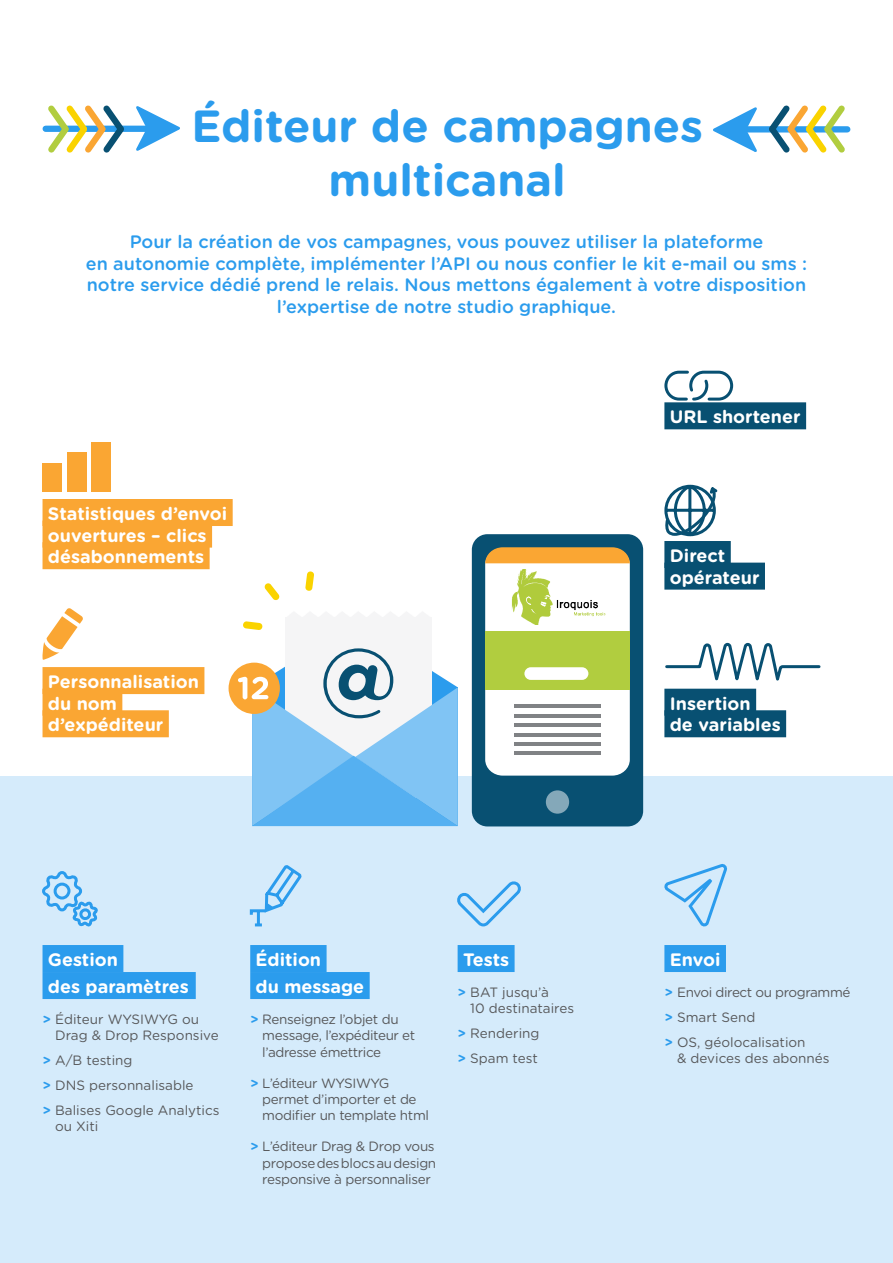
<style>
.page{position:relative;width:893px;height:1263px;background:#fff}
.page>*{position:absolute;margin:0;border:0;box-sizing:border-box;transform-origin:0 0}
.t1{font:700 80.1px "Gotham Rounded";color:#085072}
.t2{font:700 45px/54px "Gotham Rounded";color:#2b9ced;text-align:center}
.t3{font:500 18px/21.6px "Gotham Rounded";color:#2b9ced;text-align:center}
.Style_de_paragraphe_2{font:700 18px/21.6px "Gotham Rounded";color:#fff}
.Style_de_paragraphe_1{font:700 18px/21.6px "Gotham Rounded";color:#fff}
.surlignement_cyan{font:700 18px/27px "Gotham Rounded";color:#fff}
.t4{font:13.5px/16.2px "Gotham Rounded";letter-spacing:-.025em;color:#57585a}
.t5{font:13.5px/16.2px "Gotham Rounded";color:#57585a}
.s1{font-weight:700;color:#2b9ced}
</style>
<div class="page">
<div style="left:0;top:776px;width:893px;height:487px;background:#d5ebfb"></div>
<svg style="left:43px;top:105px;width:137px;height:48px"></svg>
<svg style="left:713px;top:105px;width:137px;height:48px"></svg>
<svg style="left:264px;top:583px;width:16px;height:17px"></svg>
<svg style="left:305px;top:571px;width:9px;height:20px"></svg>
<div style="left:229px;top:663px;width:51px;height:51px;background:#faa633;border-radius:50%"></div>
<svg style="left:238px;top:621px;width:220px;height:205px"></svg>
<div style="left:472px;top:534px;width:171px;height:292px;background:#085072;border-radius:16px"></div>
<div style="left:485px;top:548px;width:145px;height:228px;background:#fff;border-radius:17px"></div>
<div style="left:546px;top:790px;width:23px;height:24px;background:#84a8b9;border-radius:50%"></div>
<svg style="left:485px;top:547px;width:145px;height:16px;background:#e89f37"></svg>
<img style="left:511px;top:569px;width:95px;height:56px">
<div style="left:485px;top:631px;width:145px;height:58px;background:#b1cd3f"></div>
<div style="left:524px;top:667px;width:64px;height:13px;background:#fff;border-radius:6px"></div>
<hr style="left:514px;top:704px;width:87px;height:4px;background:#808285">
<hr style="left:514px;top:714px;width:87px;height:4px;background:#808285">
<hr style="left:514px;top:723px;width:87px;height:4px;background:#808285">
<svg style="left:514px;top:733px;width:87px;height:3px"></svg>
<hr style="left:514px;top:742px;width:87px;height:4px;background:#808285">
<hr style="left:514px;top:751px;width:87px;height:4px;background:#808285">
<div style="left:43px;top:945px;width:80px;height:27px;background:#2b9ced"></div>
<div style="left:43px;top:972px;width:153px;height:27px;background:#2b9ced"></div>
<svg style="left:42px;top:871px;width:56px;height:56px"></svg>
<div style="left:250px;top:945px;width:77px;height:27px;background:#2b9ced"></div>
<div style="left:250px;top:972px;width:120px;height:27px;background:#2b9ced"></div>
<svg style="left:249px;top:865px;width:53px;height:62px"></svg>
<div style="left:458px;top:945px;width:57px;height:27px;background:#2b9ced"></div>
<svg style="left:457px;top:881px;width:64px;height:46px"></svg>
<div style="left:664px;top:945px;width:62px;height:27px;background:#2b9ced"></div>
<svg style="left:664px;top:864px;width:63px;height:62px"></svg>
<div style="left:664px;top:402px;width:142px;height:27px;background:#085072"></div>
<div style="left:664px;top:541px;width:67px;height:27px;background:#085072"></div>
<div style="left:664px;top:563px;width:101px;height:27px;background:#085072"></div>
<div style="left:664px;top:689px;width:92px;height:27px;background:#085072"></div>
<div style="left:664px;top:710px;width:122px;height:27px;background:#085072"></div>
<svg style="left:664px;top:642px;width:157px;height:50px"></svg>
<svg style="left:664px;top:370px;width:70px;height:31px"></svg>
<svg style="left:664px;top:484px;width:54px;height:53px"></svg>
<div style="left:43px;top:667px;width:161px;height:27px;background:#faa633"></div>
<div style="left:43px;top:689px;width:79px;height:27px;background:#faa633"></div>
<div style="left:43px;top:710px;width:126px;height:27px;background:#faa633"></div>
<div style="left:43px;top:499px;width:190px;height:27px;background:#faa633"></div>
<div style="left:43px;top:521px;width:169px;height:27px;background:#faa633"></div>
<div style="left:43px;top:542px;width:167px;height:27px;background:#faa633"></div>
<div style="left:43px;top:463px;width:19px;height:29px;background:#faa633"></div>
<div style="left:67px;top:452px;width:19px;height:40px;background:#faa633"></div>
<div style="left:92px;top:442px;width:19px;height:50px;background:#faa633"></div>
<svg style="left:42px;top:608px;width:41px;height:52px"></svg>
<p class="t2" style="left:191px;top:97px;width:513px">Éditeur de campagnes multicanal</p>
<p class="t3" style="left:86px;top:230px;width:723px">Pour la création de vos campagnes, vous pouvez utiliser la plateforme<br>en autonomie complète, implémenter l’API ou nous confier le kit e-mail ou sms : notre service dédié prend le relais. Nous mettons également à votre disposition l’expertise de notre studio graphique.</p>
<p class="Style_de_paragraphe_2" style="left:48px;top:502px;width:181px">Statistiques d’envoi ouvertures – clics désabonnements</p>
<p class="Style_de_paragraphe_2" style="left:48px;top:670px;width:153px">Personnalisation du nom d’expéditeur</p>
<p class="t1" style="left:319px;top:618px;width:80px">@</p>
<p class="surlignement_cyan" style="left:48px;top:945px;width:143px">Gestion<br>des paramètres</p>
<p class="t5" style="left:55px;top:1011px;width:165px;text-indent:-13px"><span class="s1">&gt;</span> Éditeur WYSIWYG ou<br>Drag &amp; Drop Responsive</p>
<p class="t5" style="left:43px;top:1052px;width:92px"><span class="s1">&gt;</span> A/B testing</p>
<p class="t5" style="left:43px;top:1076px;width:153px"><span class="s1">&gt;</span> DNS personnalisable</p>
<p class="t5" style="left:55px;top:1101px;width:166px;text-indent:-13px"><span class="s1">&gt;</span> Balises Google Analytics ou Xiti</p>
<p class="surlignement_cyan" style="left:256px;top:945px;width:110px">Édition<br>du message</p>
<p class="t4" style="left:262px;top:1011px;width:155px;text-indent:-12px"><span class="s1">&gt;</span> Renseignez l’objet du message, l’expéditeur et l’adresse émettrice</p>
<p class="t4" style="left:262px;top:1074px;width:168px;text-indent:-12px"><span class="s1">&gt;</span> L’éditeur WYSIWYG permet d’importer et de modifier un template html</p>
<p class="t4" style="left:262px;top:1138px;width:176px;text-align:justify;text-indent:-12px"><span class="s1">&gt;</span> L’éditeur Drag &amp; Drop vous propose des blocs au design responsive à personnaliser</p>
<p class="surlignement_cyan" style="left:463px;top:945px;width:48px">Tests</p>
<p class="t5" style="left:470px;top:984px;width:105px;text-indent:-13px"><span class="s1">&gt;</span> BAT jusqu’à<br>10 destinataires</p>
<p class="t5" style="left:458px;top:1025px;width:83px"><span class="s1">&gt;</span> Rendering</p>
<p class="t5" style="left:458px;top:1049px;width:82px"><span class="s1">&gt;</span> Spam test</p>
<p class="Style_de_paragraphe_1" style="left:670px;top:405px;width:132px">URL shortener</p>
<p class="Style_de_paragraphe_1" style="left:670px;top:544px;width:91px">Direct opérateur</p>
<p class="Style_de_paragraphe_1" style="left:670px;top:692px;width:112px">Insertion<br>de variables</p>
<p class="surlignement_cyan" style="left:670px;top:945px;width:52px">Envoi</p>
<p class="t4" style="left:664px;top:984px;width:188px"><span class="s1">&gt;</span> Envoi direct ou programmé</p>
<p class="t5" style="left:664px;top:1008px;width:92px"><span class="s1">&gt;</span> Smart Send</p>
<p class="t5" style="left:677px;top:1033px;width:154px;text-indent:-13px"><span class="s1">&gt;</span> OS, géolocalisation<br>&amp; devices des abonnés</p>
</div>
